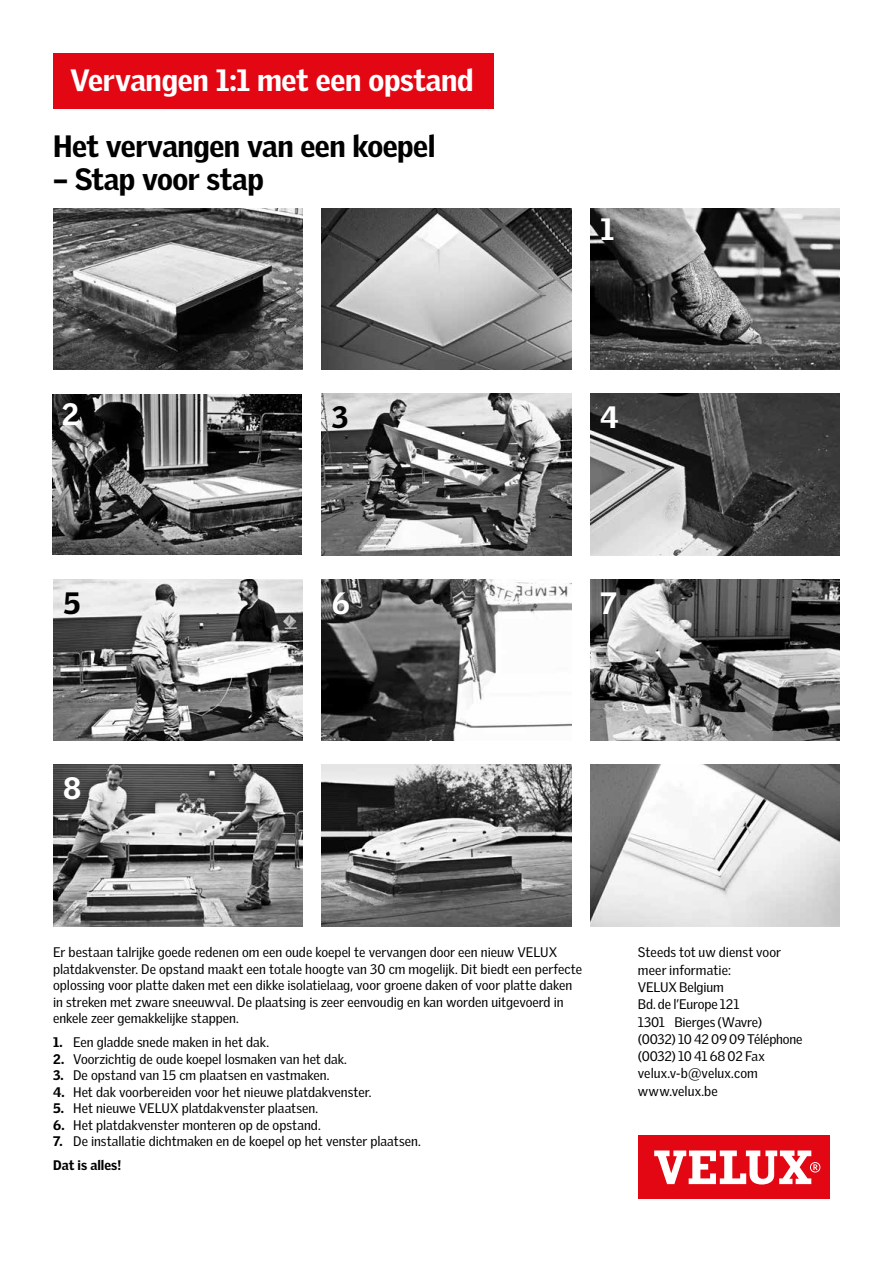
<style>
.page{position:relative;width:893px;height:1263px;background:#fff}
.page>*{position:absolute;margin:0;border:0;box-sizing:border-box;transform-origin:0 0}
.t1{font:900 30px "Velux Gothic";letter-spacing:-.02em;color:#000}
.t2{font:900 30px "Velux Gothic";letter-spacing:-.01em;color:#fff}
.t3{font:13.5px/17.2px "Velux Gothic";color:#000}
.s1{font-weight:900}
</style>
<div class="page">
<div style="left:638px;top:1135px;width:191px;height:64px;background:#e30613"></div>
<svg style="left:654px;top:1150px;width:166px;height:34px"></svg>
<img style="left:590px;top:579px;width:250px;height:162px">
<img style="left:53px;top:764px;width:250px;height:162px">
<img style="left:322px;top:579px;width:249px;height:162px">
<img style="left:53px;top:579px;width:250px;height:162px">
<img style="left:590px;top:393px;width:250px;height:162px">
<img style="left:322px;top:393px;width:249px;height:162px">
<img style="left:52px;top:394px;width:250px;height:161px">
<div style="left:53px;top:53px;width:440px;height:55px;background:#e30613"></div>
<img style="left:53px;top:208px;width:250px;height:162px">
<img style="left:322px;top:208px;width:249px;height:162px">
<img style="left:590px;top:764px;width:250px;height:162px">
<img style="left:590px;top:208px;width:250px;height:162px">
<img style="left:322px;top:764px;width:249px;height:162px">
<h1 class="t2" style="left:70px;top:61px;width:405px">Vervangen 1:1 met een opstand</h1>
<h1 class="t1" style="left:53px;top:127px;width:384px">Het vervangen van een koepel</h1>
<h1 class="t1" style="left:53px;top:160px;width:212px">– Stap voor stap</h1>
<h1 class="t2" style="left:600px;top:210px;width:15px">1</h1>
<h1 class="t2" style="left:62px;top:395px;width:19px">2</h1>
<h1 class="t1" style="left:332px;top:398px;width:18px">3</h1>
<h1 class="t2" style="left:600px;top:398px;width:20px">4</h1>
<h1 class="t1" style="left:63px;top:584px;width:19px">5</h1>
<h1 class="t2" style="left:332px;top:584px;width:19px">6</h1>
<h1 class="t2" style="left:600px;top:584px;width:18px">7</h1>
<h1 class="t2" style="left:63px;top:769px;width:20px">8</h1>
<p class="t3" style="left:53px;top:944px;width:530px;line-height:16.5px">Er bestaan talrijke goede redenen om een oude koepel te vervangen door een nieuw VELUX platdakvenster. De opstand maakt een totale hoogte van 30 cm mogelijk. Dit biedt een perfecte oplossing voor platte daken met een dikke isolatielaag, voor groene daken of voor platte daken in streken met zware sneeuwval. De plaatsing is zeer eenvoudig en kan worden uitgevoerd in enkele zeer gemakkelijke stappen.</p>
<p class="t3" style="left:53px;top:1034px;width:217px"><span class="s1">1.</span> Een gladde snede maken in het dak.</p>
<p class="t3" style="left:53px;top:1050px;width:295px"><span class="s1">2.</span> Voorzichtig de oude koepel losmaken van het dak.</p>
<p class="t3" style="left:53px;top:1067px;width:278px"><span class="s1">3.</span> De opstand van 15 cm plaatsen en vastmaken.</p>
<p class="t3" style="left:53px;top:1083px;width:320px"><span class="s1">4.</span> Het dak voorbereiden voor het nieuwe platdakvenster.</p>
<p class="t3" style="left:53px;top:1100px;width:267px"><span class="s1">5.</span> Het nieuwe VELUX platdakvenster plaatsen.</p>
<p class="t3" style="left:53px;top:1116px;width:269px"><span class="s1">6.</span> Het platdakvenster monteren op de opstand.</p>
<p class="t3" style="left:53px;top:1129px;width:369px;line-height:24px"><span class="s1">7.</span> De installatie dichtmaken en de koepel op het venster plaatsen.<br><span class="s1">Dat is alles!</span></p>
<p class="t3" style="left:638px;top:944px;width:166px">Steeds tot uw dienst voor meer informatie:<br>VELUX Belgium<br>Bd. de l’Europe 121<br>1301 Bierges (Wavre) (0032) 10 42 09 09 Téléphone (0032) 10 41 68 02 Fax velux.v-b@velux.com www.velux.be</p>
</div>
